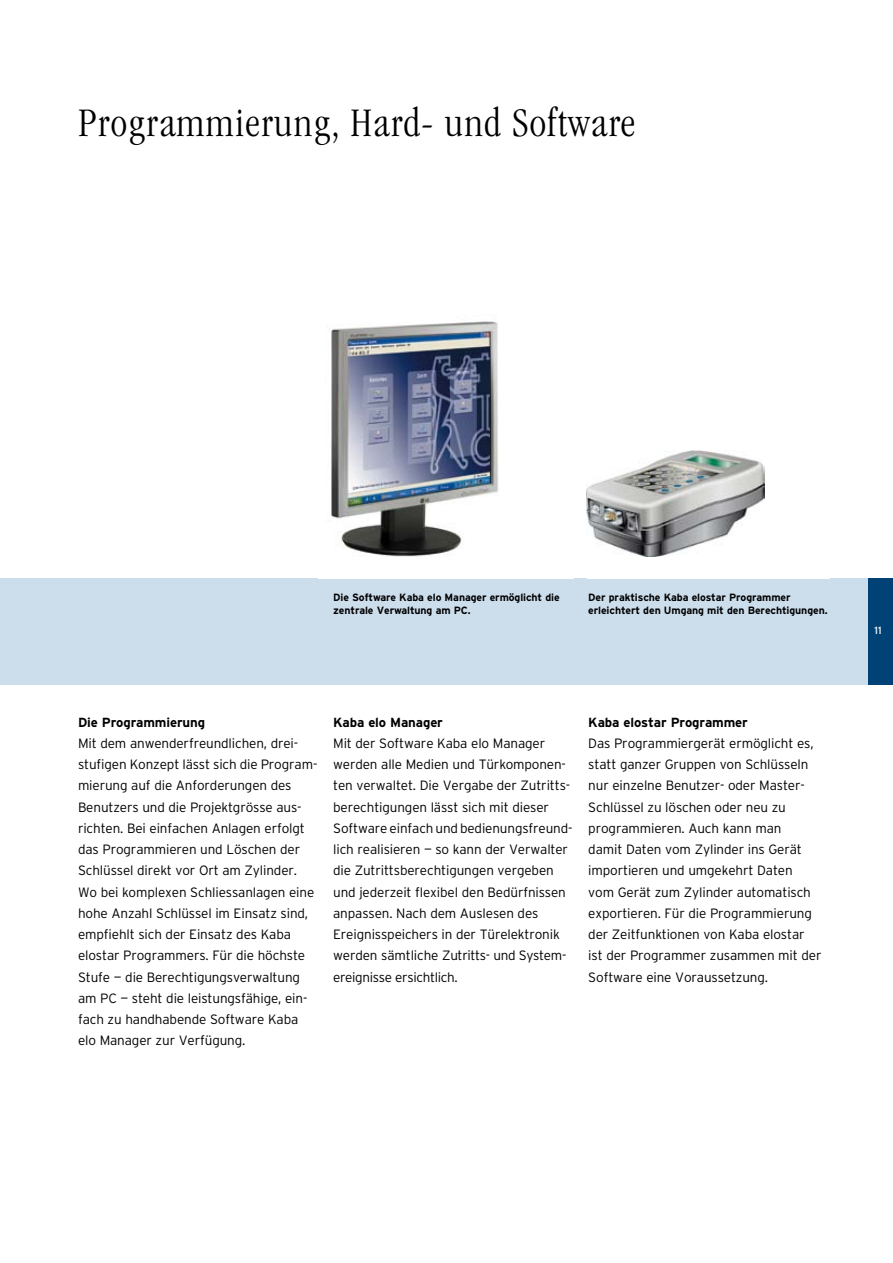
<style>
.page{position:relative;width:893px;height:1263px;background:#fff}
.page>*{position:absolute;margin:0;border:0;box-sizing:border-box;transform-origin:0 0}
.t1{font:300 condensed 42px "Garamond";letter-spacing:.03em;color:#000}
.t2{font:300 13.5px/21.3px "Interstate";letter-spacing:-.01em;color:#000}
.t3{font:700 13.2px "Interstate";letter-spacing:-.01em;color:#000}
.t4{font:700 10.5px/12.8px "Interstate";letter-spacing:-.01em;color:#000}
.t5{font:10.5px "Interstate";color:#fff}
</style>
<div class="page">
<div style="left:867px;top:578px;width:26px;height:107px;background:#004275"></div>
<div style="left:0;top:578px;width:867px;height:107px;background:#ccddec"></div>
<div style="left:587px;top:397px;width:242px;height:182px;background:#fff"></div>
<img style="left:587px;top:451px;width:178px;height:105px">
<div style="left:319px;top:308px;width:255px;height:271px;background:#fff"></div>
<img style="left:328px;top:321px;width:170px;height:236px">
<h1 class="t1" style="left:78px;top:100px;width:559px">Programmierung, Hard- und Software</h1>
<p class="t4" style="left:333px;top:591px;width:228px">Die Software Kaba elo Manager ermöglicht die zentrale Verwaltung am PC.</p>
<p class="t4" style="left:588px;top:591px;width:241px">Der praktische Kaba elostar Programmer erleichtert den Umgang mit den Berechtigungen.</p>
<p class="t3" style="left:78px;top:714px;width:129px">Die Programmierung</p>
<p class="t2" style="left:78px;top:732px;width:241px">Mit dem anwenderfreundlichen, drei&shy;stufi-gen Konzept lässt sich die Program&shy;mie-rung auf die Anforderungen des Benut-zers und die Projektgrösse aus&shy;richten. Bei einfachen Anlagen erfolgt das Pro-grammieren und Löschen der Schlüssel direkt vor Ort am Zylinder.<br>Wo bei kom-plexen Schliessanlagen eine hohe Anzahl Schlüssel im Einsatz sind, empfiehlt sich der Einsatz des Kaba elostar Program- mers. Für die höchste Stufe — die Berech-tigungsverwaltung am PC — steht die leis-tungsfähige, ein&shy;fach zu hand- habende Software Kaba elo Manager zur Verfü-gung.</p>
<p class="t3" style="left:333px;top:714px;width:111px">Kaba elo Manager</p>
<p class="t2" style="left:333px;top:732px;width:240px">Mit der Software Kaba elo Manager werden alle Medien und Türkomponen&shy;ten verwaltet. Die Vergabe der Zutritts&shy;be--rechtigungen lässt sich mit dieser Software einfach und bedienungsfreund&shy;lich realisieren — so kann der Verwalter die Zutrittsberechtigungen vergeben und jederzeit flexibel den Bedürfnissen anpassen. Nach dem Auslesen des Ereignisspeichers in der Türelektronik werden sämtliche Zutritts- und System&shy;ereignisse ersichtlich.</p>
<p class="t3" style="left:588px;top:714px;width:161px">Kaba elostar Programmer</p>
<p class="t2" style="left:588px;top:732px;width:235px">Das Programmiergerät ermöglicht es, statt ganzer Gruppen von Schlüsseln nur einzel-- ne Benutzer- oder Master-Schlüssel zu löschen oder neu zu programmieren. Auch kann man<br>damit Daten vom Zylin-der ins Gerät importieren und umgekehrt Daten vom Gerät zum Zylinder automa-tisch exportieren. Für die Programmie-rung der Zeitfunktionen von Kaba elostar ist der Programmer zusammen mit der Software eine Voraussetzung.</p>
<p class="t5" style="left:874px;top:624px;width:9px">11</p>
</div>
